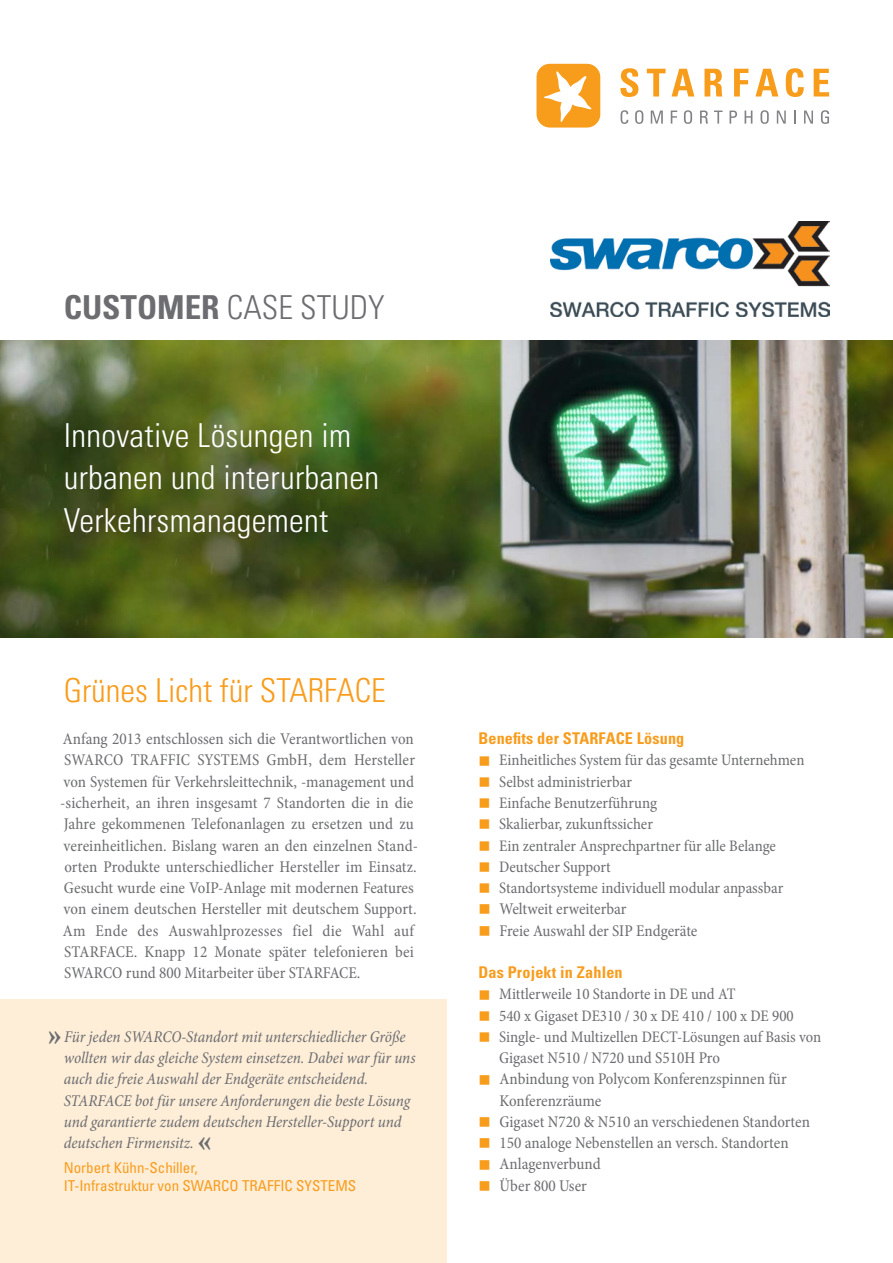
<style>
.page{position:relative;width:893px;height:1263px;background:#fff}
.page>*{position:absolute;margin:0;border:0;box-sizing:border-box;transform-origin:0 0}
.Headline_ebene_2{font:300 condensed 33px/42.5px "Univers LT Std";letter-spacing:.01em;color:#fff}
.Headline_ebene_2-2{font:300 condensed 33px "Univers LT Std";color:#f89c1c}
.Headline_ebene_1{font:300 condensed 33px "Univers LT Std";color:#6c6d70}
.Fliesstext{font:condensed 16.5px/21.3px "Minion Pro";color:#6c6d70}
.zitat{font:italic condensed 16.5px/21.3px "Minion Pro";letter-spacing:-.005em;color:#6c6d70}
.t1{font:condensed 16.2px "Minion Pro";color:#6c6d70}
.Headline_ebene_3{font:700 condensed 16.2px "Univers LT Std";letter-spacing:.01em;color:#f89c1c}
.zitat_autor{font:condensed 15px/18px "Univers LT Std";color:#f89c1c}
.s1{font-weight:700}
.s2{font-weight:700;font-style:normal;font-size:33px}
</style>
<div class="page">
<svg style="left:536px;top:64px;width:64px;height:64px"></svg>
<svg style="left:620px;top:68px;width:18px;height:29px"></svg>
<svg style="left:647px;top:69px;width:47px;height:27px"></svg>
<svg style="left:704px;top:69px;width:18px;height:27px"></svg>
<svg style="left:734px;top:69px;width:14px;height:27px"></svg>
<svg style="left:755px;top:69px;width:23px;height:27px"></svg>
<svg style="left:786px;top:68px;width:18px;height:29px"></svg>
<svg style="left:814px;top:69px;width:15px;height:27px"></svg>
<svg style="left:621px;top:110px;width:7px;height:14px"></svg>
<svg style="left:635px;top:110px;width:8px;height:14px"></svg>
<svg style="left:651px;top:111px;width:12px;height:13px"></svg>
<svg style="left:671px;top:111px;width:6px;height:13px"></svg>
<svg style="left:684px;top:110px;width:8px;height:14px"></svg>
<svg style="left:700px;top:111px;width:8px;height:13px"></svg>
<svg style="left:714px;top:111px;width:8px;height:13px"></svg>
<svg style="left:729px;top:111px;width:8px;height:13px"></svg>
<svg style="left:745px;top:111px;width:7px;height:13px"></svg>
<svg style="left:760px;top:110px;width:9px;height:14px"></svg>
<svg style="left:777px;top:111px;width:9px;height:13px"></svg>
<svg style="left:794px;top:111px;width:2px;height:13px"></svg>
<svg style="left:804px;top:111px;width:9px;height:13px"></svg>
<svg style="left:821px;top:110px;width:8px;height:14px"></svg>
<img style="left:0;top:340px;width:893px;height:298px">
<img style="left:550px;top:221px;width:279px;height:96px">
<div style="left:0;top:999px;width:446px;height:264px;background:#feeed8"></div>
<p class="Headline_ebene_1" style="left:64px;top:287px;width:322px"><span class="s1">CUSTOMER</span> CASE STUDY</p>
<p class="Headline_ebene_2" style="left:64px;top:414px;width:317px">Innovative Lösungen im urbanen und interurbanen<br>Verkehrsmanagement</p>
<p class="Headline_ebene_2-2" style="left:64px;top:670px;width:324px">Grünes Licht für STARFACE</p>
<p class="Fliesstext" style="left:60px;top:728px;width:358px">Anfang 2013 entschlossen sich die Verantwortlichen von SWARCO TRAFFIC SYSTEMS GmbH, dem Hersteller von Systemen für Verkehrsleittechnik, -management und -sicherheit, an ihren insgesamt 7 Standorten die in die Jahre gekommenen Telefonanlagen zu ersetzen und zu vereinheitlichen. Bislang waren an den einzelnen Stand&shy;orten Produkte unterschiedlicher Hersteller im Einsatz.<br>Gesucht wurde eine VoIP-Anlage mit modernen Features von einem deutschen Hersteller mit deutschem Support.<br>Am Ende des Auswahlprozesses fiel die Wahl auf STARFACE. Knapp 12 Monate später telefonieren bei SWARCO rund 800 Mitarbeiter über STARFACE.</p>
<p class="zitat" style="left:64px;top:1026px;width:353px;text-indent:-16px"><span class="s2">»</span>Für jeden SWARCO-Standort mit unterschiedlicher Größe wollten wir das gleiche System einsetzen. Dabei war für uns auch die freie Auswahl der Endgeräte entscheidend.<br>STARFACE bot für unsere Anforderungen die beste Lösung und garantierte zudem deutschen Hersteller-Support und deutschen Firmensitz. <span class="s2">«</span></p>
<p class="zitat_autor" style="left:64px;top:1158px;width:294px">Norbert Kühn-Schiller,<br>IT-Infrastruktur von SWARCO TRAFFIC SYSTEMS</p>
<p class="Headline_ebene_3" style="left:478px;top:728px;width:208px">Benefits der STARFACE Lösung</p>
<p class="t1" style="left:499px;top:750px;width:307px">Einheitliches System für das gesamte Unternehmen</p>
<p class="t1" style="left:499px;top:771px;width:134px">Selbst administrierbar</p>
<p class="t1" style="left:499px;top:792px;width:159px">Einfache Benutzerführung</p>
<p class="t1" style="left:499px;top:813px;width:155px">Skalierbar, zukunftssicher</p>
<p class="t1" style="left:499px;top:835px;width:278px">Ein zentraler Ansprechpartner für alle Belange</p>
<p class="t1" style="left:499px;top:856px;width:113px">Deutscher Support</p>
<p class="t1" style="left:499px;top:877px;width:286px">Standortsysteme individuell modular anpassbar</p>
<p class="Fliesstext" style="left:500px;top:898px;width:128px">Weltweit erweiterbar</p>
<p class="Fliesstext" style="left:500px;top:920px;width:199px">Freie Auswahl der SIP Endgeräte</p>
<p class="Headline_ebene_3" style="left:478px;top:962px;width:146px">Das Projekt in Zahlen</p>
<p class="t1" style="left:499px;top:983px;width:238px">Mittlerweile 10 Standorte in DE und AT</p>
<p class="t1" style="left:499px;top:1005px;width:296px">540 x Gigaset DE310 / 30 x DE 410 / 100 x DE 900</p>
<p class="t1" style="left:499px;top:1026px;width:324px">Single- und Multizellen DECT-Lösungen auf Basis von</p>
<p class="Fliesstext" style="left:499px;top:1047px;width:222px">Gigaset N510 / N720 und S510H Pro</p>
<p class="Fliesstext" style="left:500px;top:1069px;width:289px">Anbindung von Polycom Konferenzspinnen für<br>Konferenzräume</p>
<p class="Fliesstext" style="left:500px;top:1111px;width:312px">Gigaset N720 &amp; N510 an verschiedenen Standorten</p>
<p class="Fliesstext" style="left:500px;top:1132px;width:291px">150 analoge Nebenstellen an versch. Standorten</p>
<p class="Fliesstext" style="left:500px;top:1154px;width:103px">Anlagenverbund</p>
<p class="Fliesstext" style="left:500px;top:1175px;width:89px">Über 800 User</p>
</div>
